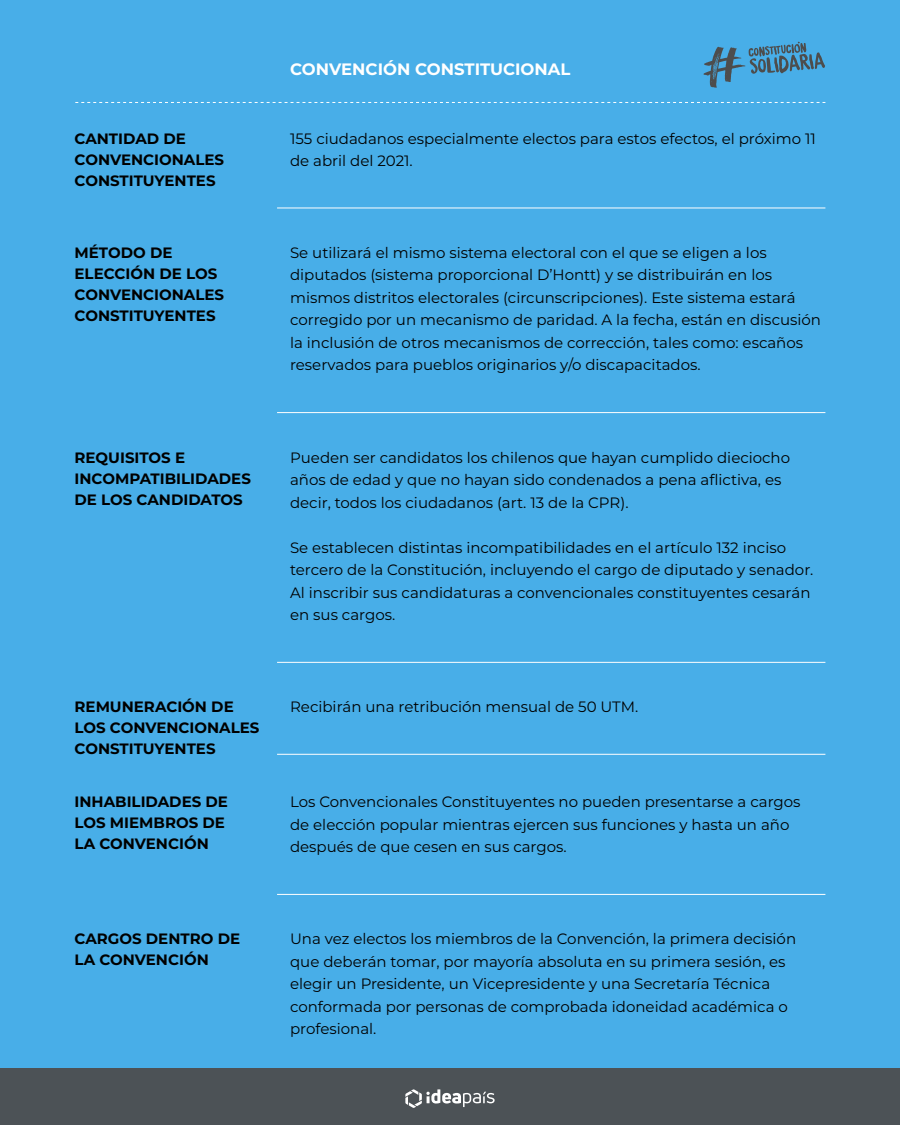
<style>
.page{position:relative;width:900px;height:1125px;background:#fff}
.page>*{position:absolute;margin:0;border:0;box-sizing:border-box;transform-origin:0 0}
.t1{font:700 16.5px "Montserrat";color:#fff}
.t2{font:15px/22.5px "Montserrat";color:#000}
.t3{font:700 15px/21px "Montserrat";color:#000}
</style>
<div class="page">
<div style="left:0;top:0;width:900px;height:1073px;background:#48aee8"></div>
<svg style="left:704px;top:42px;width:121px;height:46px"></svg>
<div style="left:0;top:1069px;width:900px;height:56px;background:#4c5256"></div>
<svg style="left:405px;top:1089px;width:90px;height:19px"></svg>
<hr style="left:277px;top:208px;width:548px;height:1px;background:#fff">
<hr style="left:277px;top:412px;width:548px;height:1px;background:#fff">
<hr style="left:277px;top:662px;width:548px;height:1px;background:#fff">
<hr style="left:277px;top:754px;width:548px;height:1px;background:#fff">
<hr style="left:277px;top:894px;width:548px;height:1px;background:#fff">
<svg style="left:75px;top:102px;width:750px;height:1px"></svg>
<p class="t1" style="left:290px;top:57px;width:282px">CONVENCIÓN CONSTITUCIONAL</p>
<p class="t3" style="left:75px;top:127px;width:151px">CANTIDAD DE<br>CONVENCIONALES<br>CONSTITUYENTES</p>
<p class="t2" style="left:290px;top:127px;width:527px">155 ciudadanos especialmente electos para estos efectos, el próximo 11 de abril del 2021.</p>
<p class="t3" style="left:75px;top:241px;width:151px">MÉTODO DE<br>ELECCIÓN DE LOS<br>CONVENCIONALES<br>CONSTITUYENTES</p>
<p class="t2" style="left:290px;top:241px;width:533px">Se utilizará el mismo sistema electoral con el que se eligen a los diputados (sistema proporcional D’Hontt) y se distribuirán en los mismos distritos electorales (circunscripciones). Este sistema estará corregido por un mecanismo de paridad. A la fecha, están en discusión la inclusión de otros mecanismos de corrección, tales como: escaños reservados para pueblos originarios y/o discapacitados.</p>
<p class="t3" style="left:75px;top:446px;width:178px">REQUISITOS E<br>INCOMPATIBILIDADES<br>DE LOS CANDIDATOS</p>
<p class="t3" style="left:75px;top:696px;width:186px">REMUNERACIÓN DE<br>LOS CONVENCIONALES<br>CONSTITUYENTES</p>
<p class="t3" style="left:75px;top:791px;width:155px">INHABILIDADES DE<br>LOS MIEMBROS DE<br>LA CONVENCIÓN</p>
<p class="t2" style="left:290px;top:446px;width:502px">Pueden ser candidatos los chilenos que hayan cumplido dieciocho años de edad y que no hayan sido condenados a pena aflictiva, es decir, todos los ciudadanos (art. 13 de la CPR).</p>
<p class="t2" style="left:290px;top:536px;width:525px">Se establecen distintas incompatibilidades en el artículo 132 inciso tercero de la Constitución, incluyendo el cargo de diputado y senador.<br>Al inscribir sus candidaturas a convencionales constituyentes cesarán en sus cargos.</p>
<p class="t2" style="left:290px;top:695px;width:350px">Recibirán una retribución mensual de 50 UTM.</p>
<p class="t2" style="left:290px;top:790px;width:512px">Los Convencionales Constituyentes no pueden presentarse a cargos de elección popular mientras ejercen sus funciones y hasta un año después de que cesen en sus cargos.</p>
<p class="t3" style="left:75px;top:928px;width:167px">CARGOS DENTRO DE<br>LA CONVENCIÓN</p>
<p class="t2" style="left:290px;top:927px;width:508px">Una vez electos los miembros de la Convención, la primera decisión que deberán tomar, por mayoría absoluta en su primera sesión, es elegir un Presidente, un Vicepresidente y una Secretaría Técnica conformada por personas de comprobada idoneidad académica o profesional.</p>
</div>
